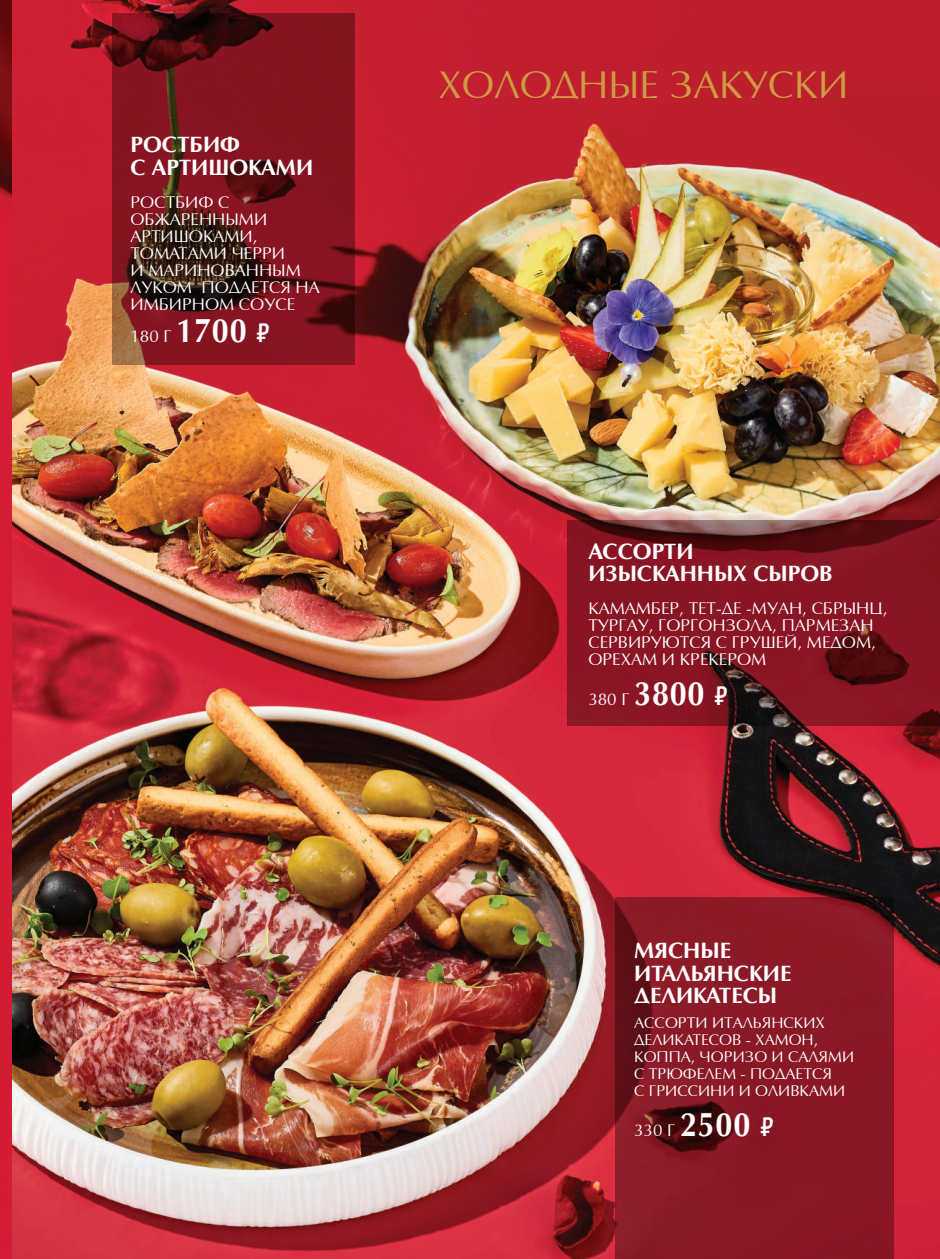
<style>
.page{position:relative;width:940px;height:1259px;background:#fff}
.page>*{position:absolute;margin:0;border:0;box-sizing:border-box;transform-origin:0 0}
.t1{font:39px "AG Opus";color:#cf9c41}
.t2{font:700 22.65px/22.6px "AG Opus";color:#fff}
.t3{font:16.95px/17px "AG Opus";color:#fff}
.t4{font:15.6px/17px "AG Opus";color:#fff}
.s1{font-weight:700;font-size:33.9px}
.s2{font-family:"PT Rouble Decorative";font-size:26.4px}
</style>
<div class="page">
<img style="left:0;top:1044px;width:13px;height:215px">
<img style="left:0;top:0;width:13px;height:1044px">
<img style="left:13px;top:0;width:927px;height:1259px">
<svg style="left:112px;top:13px;width:242px;height:351px;fill:#861420"></svg>
<svg style="left:567px;top:520px;width:373px;height:206px;fill:#891424"></svg>
<svg style="left:615px;top:897px;width:278px;height:362px;fill:#8a1927"></svg>
<h2 class="t2" style="left:130px;top:133px;width:184px">РОСТБИФ<br>С АРТИШОКАМИ</h2>
<p class="t3" style="left:130px;top:195px;width:191px">РОСТБИФ С<br>ОБЖАРЕННЫМИ<br>АРТИШОКАМИ,<br>ТОМАТАМИ ЧЕРРИ<br>И МАРИНОВАННЫМ<br>ЛУКОМ ПОДАЕТСЯ НА<br>ИМБИРНОМ СОУСЕ</p>
<p class="t3" style="left:130px;top:328px;width:141px">180 Г <span class="s1">1700</span> <span class="s2">м</span></p>
<h1 class="t1" style="left:438px;top:65px;width:412px">ХОЛОДНЫЕ ЗАКУСКИ</h1>
<h2 class="t2" style="left:588px;top:540px;width:246px">АССОРТИ<br>ИЗЫСКАННЫХ СЫРОВ</h2>
<p class="t3" style="left:588px;top:601px;width:300px">КАМАМБЕР, ТЕТ-ДЕ -МУАН, СБРЫНЦ,<br>ТУРГАУ, ГОРГОНЗОЛА, ПАРМЕЗАН<br>СЕРВИРУЮТСЯ С ГРУШЕЙ, МЕДОМ,<br>ОРЕХАМ И КРЕКЕРОМ</p>
<p class="t3" style="left:588px;top:691px;width:141px">380 Г <span class="s1">3800</span> <span class="s2">м</span></p>
<h2 class="t2" style="left:634px;top:939px;width:159px">МЯСНЫЕ<br>ИТАЛЬЯНСКИЕ<br>ДЕЛИКАТЕСЫ</h2>
<p class="t4" style="left:634px;top:1015px;width:221px">АССОРТИ ИТАЛЬЯНСКИХ<br>ДЕЛИКАТЕСОВ - ХАМОН,<br>КОППА, ЧОРИЗО И САЛЯМИ<br>С ТРЮФЕЛЕМ - ПОДАЕТСЯ<br>С ГРИССИНИ И ОЛИВКАМИ</p>
<p class="t3" style="left:634px;top:1122px;width:141px">330 Г <span class="s1">2500</span> <span class="s2">м</span></p>
</div>
